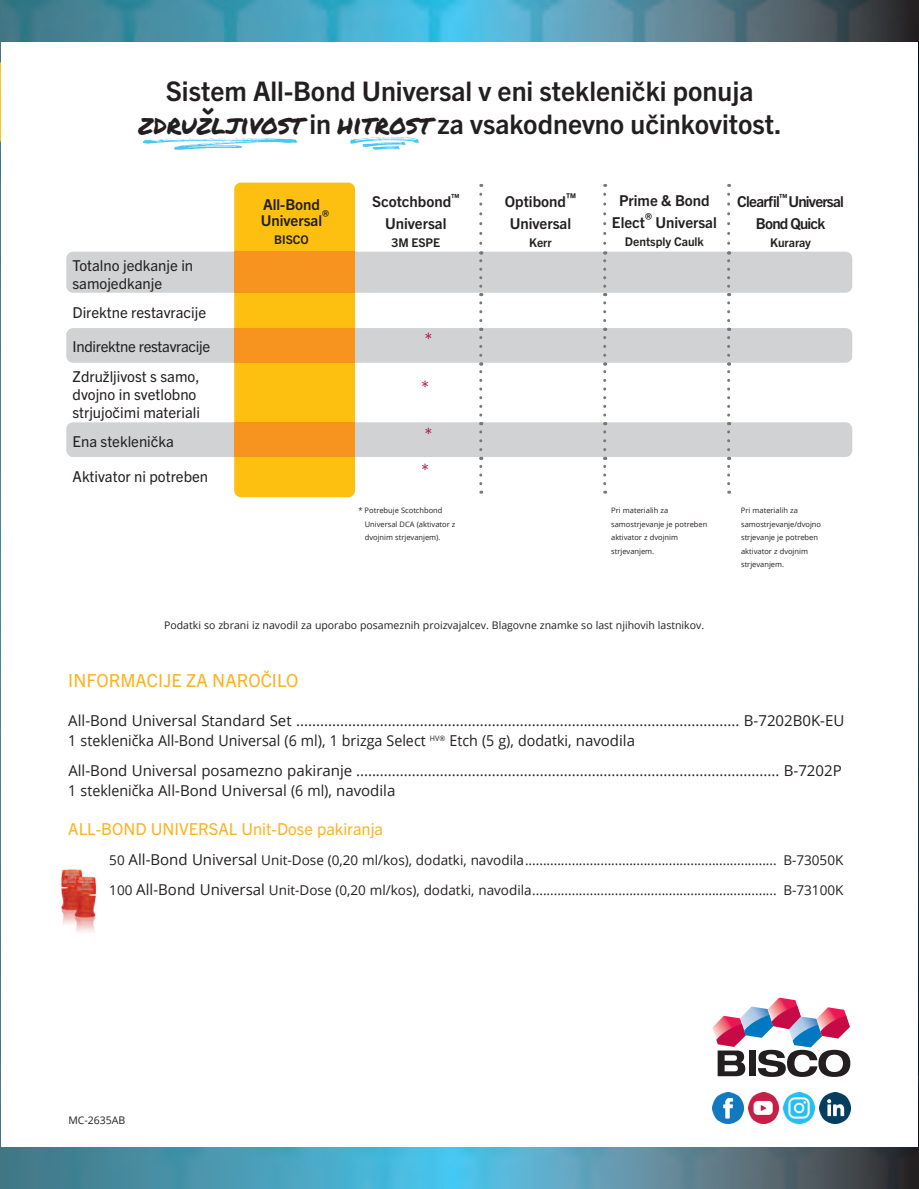
<style>
.page{position:relative;width:919px;height:1189px;background:#fff}
.page>*{position:absolute;margin:0;border:0;box-sizing:border-box;transform-origin:0 0}
.t1{font:700 27px/32.4px "Trade Gothic Next LT Pro";color:#231f20;text-align:center}
.t2{font:18px "Trade Gothic Next LT Pro";color:#fbb323}
.t3{font:18px "Optima";color:#ad033a}
.t4{font:16.5px "Trade Gothic Next LT Pro";color:#fbb323}
.t5{font:15px/19.5px "Open Sans";color:#231f20}
.t6{font:15px/18px "Trade Gothic Next LT Pro";color:#231f20}
.t7{font:700 15px/21.6px "Trade Gothic Next LT Pro";color:#231f20;text-align:center}
.t8{font:700 15px/21.6px "Trade Gothic Next LT Pro";letter-spacing:-.05em;color:#231f20;text-align:center}
.t9{font:15px "Trade Gothic Next LT Pro";letter-spacing:-.02em;color:#231f20}
.t10{font:13.5px "Open Sans";color:#231f20}
.t11{font:700 12px "Trade Gothic Next LT Pro";color:#231f20}
.t12{font:10.5px "Open Sans";color:#231f20}
.t13{font:7.5px/13.5px "Open Sans";color:#231f20}
.s1{font-family:"Permanent Marker";font-weight:400}
.s2{color:#1d9cca}
.s3{font-size:15px}
</style>
<div class="page">
<div style="left:66px;top:422px;width:785px;height:35px;background:#d1d2d4;border-radius:7px"></div>
<div style="left:66px;top:328px;width:785px;height:34px;background:#d1d2d4;border-radius:7px"></div>
<div style="left:66px;top:251px;width:785px;height:42px;background:#d1d2d4;border-radius:7px"></div>
<div style="left:234px;top:182px;width:121px;height:315px;background:#fdc011;border-radius:7px"></div>
<img style="left:918px;top:42px;width:1px;height:1105px">
<div style="left:234px;top:251px;width:121px;height:41px;background:#f79420"></div>
<div style="left:234px;top:328px;width:121px;height:34px;background:#f79420"></div>
<div style="left:234px;top:422px;width:121px;height:35px;background:#f79420"></div>
<svg style="left:479px;top:184px;width:3px;height:59px"></svg>
<svg style="left:603px;top:184px;width:3px;height:59px"></svg>
<svg style="left:479px;top:251px;width:3px;height:35px"></svg>
<svg style="left:603px;top:251px;width:3px;height:35px"></svg>
<svg style="left:479px;top:293px;width:3px;height:27px"></svg>
<svg style="left:603px;top:293px;width:3px;height:27px"></svg>
<svg style="left:479px;top:328px;width:3px;height:27px"></svg>
<svg style="left:603px;top:328px;width:3px;height:27px"></svg>
<svg style="left:479px;top:362px;width:3px;height:53px"></svg>
<svg style="left:603px;top:362px;width:3px;height:53px"></svg>
<svg style="left:479px;top:422px;width:3px;height:27px"></svg>
<svg style="left:603px;top:422px;width:3px;height:27px"></svg>
<svg style="left:479px;top:457px;width:3px;height:26px"></svg>
<svg style="left:603px;top:457px;width:3px;height:26px"></svg>
<svg style="left:727px;top:184px;width:2px;height:59px"></svg>
<svg style="left:726px;top:251px;width:3px;height:35px"></svg>
<svg style="left:727px;top:293px;width:2px;height:27px"></svg>
<svg style="left:727px;top:328px;width:2px;height:27px"></svg>
<svg style="left:726px;top:362px;width:3px;height:53px"></svg>
<svg style="left:726px;top:422px;width:3px;height:27px"></svg>
<svg style="left:727px;top:457px;width:2px;height:26px"></svg>
<svg style="left:712px;top:997px;width:138px;height:79px"></svg>
<img style="left:61px;top:869px;width:35px;height:63px">
<img style="left:712px;top:1092px;width:30px;height:31px">
<img style="left:748px;top:1092px;width:30px;height:31px">
<img style="left:783px;top:1092px;width:31px;height:31px">
<img style="left:819px;top:1092px;width:30px;height:31px">
<svg style="left:350px;top:137px;width:69px;height:13px"></svg>
<svg style="left:142px;top:138px;width:155px;height:12px"></svg>
<img style="left:0;top:42px;width:1px;height:1105px">
<svg style="left:0;top:0;width:919px;height:42px;background:#4a8ca1"></svg>
<svg style="left:0;top:1147px;width:919px;height:42px;background:#4d8da2"></svg>
<h1 class="t1" style="left:138px;top:74px;width:644px">Sistem All-Bond Universal v eni steklenički ponuja<br><span class="s1">ZDRUŽLJIVOST</span> in <span class="s1">HITROST</span> za vsakodnevno učinkovitost.</h1>
<p class="t7" style="left:261px;top:196px;width:70px;line-height:15.6px;text-align:left">All-Bond<br>Universal<sup>®</sup></p>
<p class="t11" style="left:274px;top:231px;width:36px">BISCO</p>
<p class="t7" style="left:372px;top:190px;width:89px">Scotchbond<sup>™<br></sup>Universal</p>
<p class="t11" style="left:391px;top:234px;width:50px">3M ESPE</p>
<p class="t7" style="left:504px;top:190px;width:73px">Optibond<sup>™<br></sup>Universal</p>
<p class="t11" style="left:529px;top:234px;width:24px">Kerr</p>
<p class="t7" style="left:611px;top:189px;width:106px">Prime &amp; Bond<br>Elect<sup>®</sup> Universal</p>
<p class="t11" style="left:624px;top:233px;width:80px">Dentsply Caulk</p>
<p class="t8" style="left:737px;top:190px;width:108px">Clearfil<sup>™</sup>Universal<br>Bond Quick</p>
<p class="t11" style="left:769px;top:234px;width:42px">Kuraray</p>
<p class="t6" style="left:72px;top:255px;width:122px">Totalno jedkanje in samojedkanje</p>
<p class="t6" style="left:72px;top:302px;width:135px">Direktne restavracije</p>
<p class="t9" style="left:72px;top:336px;width:139px">Indirektne restavracije</p>
<p class="t3" style="left:399px;top:328px;width:35px"><span class="s2">✔</span>*</p>
<p class="t6" style="left:72px;top:366px;width:129px">Združljivost s samo, dvojno in svetlobno strjujočimi materiali</p>
<p class="t3" style="left:421px;top:377px;width:9px">*</p>
<p class="t6" style="left:72px;top:431px;width:103px">Ena steklenička</p>
<p class="t3" style="left:399px;top:423px;width:35px"><span class="s2">✔</span>*</p>
<p class="t6" style="left:72px;top:466px;width:137px">Aktivator ni potreben</p>
<p class="t3" style="left:421px;top:459px;width:9px">*</p>
<p class="t13" style="left:364px;top:503px;width:92px;text-indent:-6px">* Potrebuje Scotchbond<br>Universal DCA (aktivator z dvojnim strjevanjem).</p>
<p class="t13" style="left:611px;top:503px;width:98px">Pri materialih za samostrjevanje je potreben aktivator z dvojnim strjevanjem.</p>
<p class="t13" style="left:740px;top:503px;width:82px">Pri materialih za samostrjevanje/dvojno strjevanje je potreben aktivator z dvojnim strjevanjem.</p>
<p class="t12" style="left:164px;top:617px;width:541px">Podatki so zbrani iz navodil za uporabo posameznih proizvajalcev. Blagovne znamke so last njihovih lastnikov.</p>
<p class="t2" style="left:68px;top:667px;width:231px">INFORMACIJE ZA NAROČILO</p>
<p class="t5" style="left:68px;top:710px;width:777px">All-Bond Universal Standard Set ............................................................................................................... B-7202B0K-EU<br>1 steklenička All-Bond Universal (6 ml), 1 brizga Select <sup>HV®</sup> Etch (5 g), dodatki, navodila</p>
<p class="t5" style="left:68px;top:760px;width:774px">All-Bond Universal posamezno pakiranje .......................................................................................................... B-7202P<br>1 steklenička All-Bond Universal (6 ml), navodila</p>
<p class="t4" style="left:68px;top:817px;width:316px">ALL-BOND UNIVERSAL Unit-Dose pakiranja</p>
<p class="t10" style="left:109px;top:850px;width:735px">50 <span class="s3">All-Bond Universal</span> Unit-Dose (0,20 ml/kos), dodatki, navodila...................................................................... B-73050K</p>
<p class="t10" style="left:109px;top:881px;width:735px">100 <span class="s3">All-Bond Universal</span> Unit-Dose (0,20 ml/kos), dodatki, navodila.................................................................... B-73100K</p>
<p class="t12" style="left:68px;top:1112px;width:58px">MC-2635AB</p>
</div>
